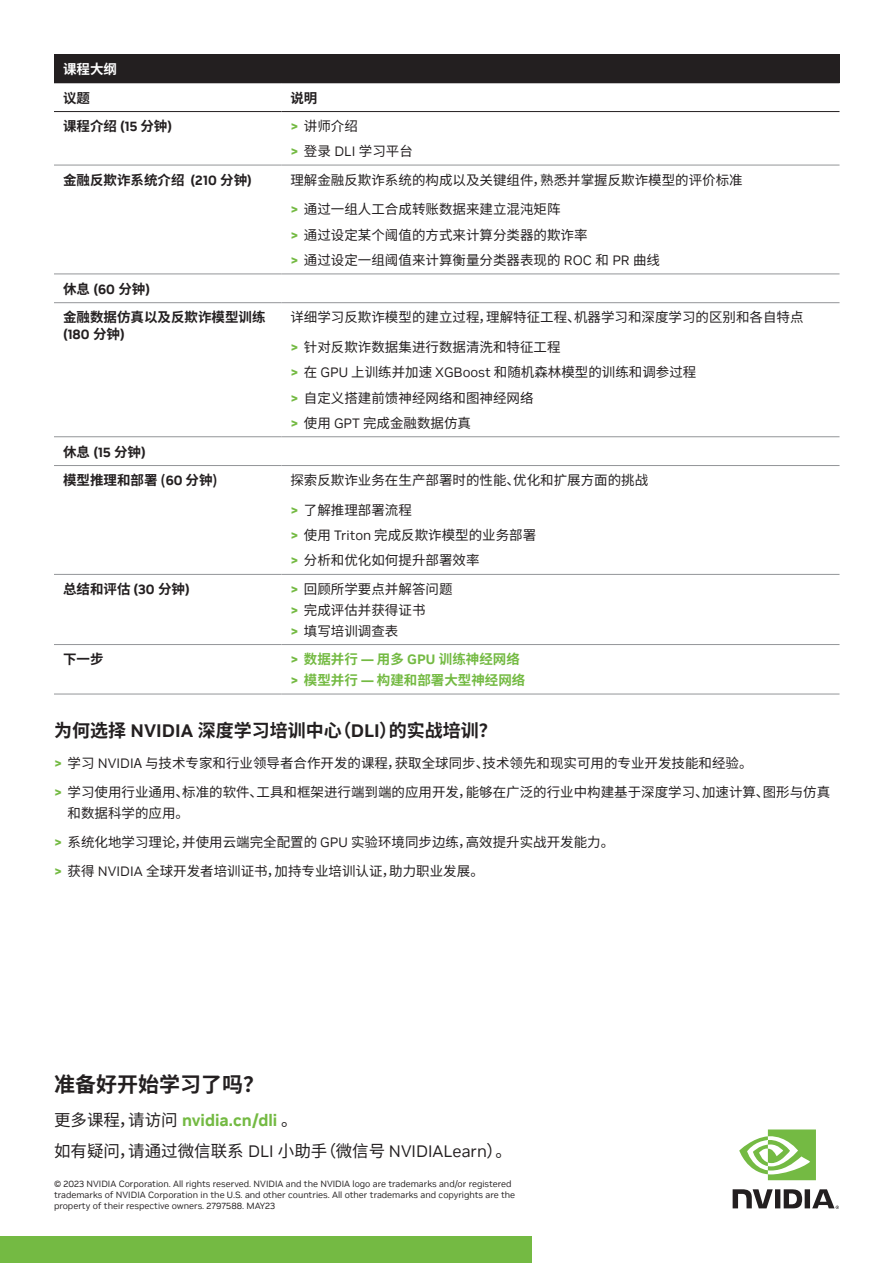
<style>
.page{position:relative;width:893px;height:1263px;background:#fff}
.page>*{position:absolute;margin:0;border:0;box-sizing:border-box;transform-origin:0 0}
.t1{font:700 21px "Noto Sans SC";color:#231f20}
.t2{font:700 18px "Noto Sans SC";color:#231f20}
.t3{font:16.5px "Noto Sans SC";color:#231f20}
.t4{font:700 16.5px "NVIDIA Sans";color:#74ba43}
.t5{font:13.5px/25.2px "Noto Sans SC";color:#231f20}
.t6{font:700 13.5px/28.8px "Noto Sans SC";color:#231f20}
.t7{font:700 13.5px/20.7px "Noto Sans SC";color:#74ba43}
.t8{font:700 13.5px "NVIDIA Sans";color:#231f20}
.t9{font:700 13.5px "Noto Sans SC";color:#fff}
.t10{font:9px/10.8px "NVIDIA Sans";color:#231f20}
.s1{font-family:"NVIDIA Sans"}
.s2{font-family:"NVIDIA Sans";font-weight:700;color:#74ba43}
.s3{font-family:"Noto Sans SC"}
.s4{font-family:"Noto Sans SC";font-weight:400;color:#231f20}
</style>
<div class="page">
<div style="left:0;top:1236px;width:532px;height:27px;background:#74ba43"></div>
<svg style="left:733px;top:1189px;width:106px;height:20px"></svg>
<svg style="left:739px;top:1129px;width:77px;height:51px"></svg>
<div style="left:54px;top:54px;width:785px;height:29px;background:#231f20"></div>
<hr style="left:54px;top:165px;width:227px;height:1px;background:#939598">
<hr style="left:281px;top:165px;width:558px;height:1px;background:#939598">
<hr style="left:54px;top:274px;width:227px;height:1px;background:#939598">
<hr style="left:281px;top:274px;width:558px;height:1px;background:#939598">
<hr style="left:54px;top:302px;width:227px;height:1px;background:#939598">
<hr style="left:281px;top:302px;width:558px;height:1px;background:#939598">
<hr style="left:54px;top:436px;width:227px;height:1px;background:#939598">
<hr style="left:281px;top:436px;width:558px;height:1px;background:#939598">
<hr style="left:54px;top:465px;width:227px;height:1px;background:#939598">
<hr style="left:281px;top:465px;width:558px;height:1px;background:#939598">
<hr style="left:54px;top:574px;width:227px;height:1px;background:#939598">
<hr style="left:281px;top:574px;width:558px;height:1px;background:#939598">
<hr style="left:54px;top:644px;width:227px;height:1px;background:#939598">
<hr style="left:281px;top:644px;width:558px;height:1px;background:#939598">
<hr style="left:54px;top:694px;width:227px;height:1px;background:#939598">
<hr style="left:281px;top:694px;width:558px;height:1px;background:#939598">
<hr style="left:54px;top:111px;width:227px;height:1px;background:#231f20">
<hr style="left:281px;top:111px;width:558px;height:1px;background:#231f20">
<p class="t9" style="left:63px;top:61px;width:55px">课程大纲</p>
<p class="t6" style="left:63px;top:83px;width:28px">议题</p>
<p class="t6" style="left:290px;top:83px;width:28px">说明</p>
<p class="t6" style="left:63px;top:112px;width:111px">课程介绍 <span class="s1">(15</span> 分钟<span class="s1">)</span></p>
<p class="t5" style="left:290px;top:114px;width:124px;line-height:24.8px"><span class="s2">&gt;</span> 讲师介绍<br><span class="s2">&gt;</span> 登录 <span class="s1">DLI</span> 学习平台</p>
<p class="t6" style="left:63px;top:166px;width:190px">金融反欺诈系统介绍 <span class="s1">(210</span> 分钟<span class="s1">)</span></p>
<p class="t5" style="left:290px;top:165px;width:454px;line-height:29.7px">理解金融反欺诈系统的构成以及关键组件，熟悉并掌握反欺诈模型的评价标准<span class="s2">&gt;</span> 通过一组人工合成转账数据来建立混沌矩阵</p>
<p class="t5" style="left:290px;top:222px;width:371px"><span class="s2">&gt;</span> 通过设定某个阈值的方式来计算分类器的欺诈率<br><span class="s2">&gt;</span> 通过设定一组阈值来计算衡量分类器表现的 <span class="s1">ROC</span> 和 <span class="s1">PR</span> 曲线</p>
<p class="t6" style="left:63px;top:275px;width:204px">休息 <span class="s1">(60</span> 分钟<span class="s1">)<br></span>金融数据仿真以及反欺诈模型训练</p>
<p class="t8" style="left:63px;top:326px;width:63px">(180 <span class="s3">分钟</span>)</p>
<p class="t5" style="left:290px;top:303px;width:514px;line-height:29.7px">详细学习反欺诈模型的建立过程，理解特征工程、机器学习和深度学习的区别和各自特点<span class="s2">&gt;</span> 针对反欺诈数据集进行数据清洗和特征工程</p>
<p class="t5" style="left:290px;top:360px;width:407px"><span class="s2">&gt;</span> 在 <span class="s1">GPU</span> 上训练并加速 <span class="s1">XGBoost</span> 和随机森林模型的训练和调参过程<span class="s2">&gt;</span> 自定义搭建前馈神经网络和图神经网络<br><span class="s2">&gt;</span> 使用 <span class="s1">GPT</span> 完成金融数据仿真</p>
<p class="t6" style="left:63px;top:437px;width:156px">休息 <span class="s1">(15</span> 分钟<span class="s1">)<br></span>模型推理和部署 (<span class="s1">60</span> 分钟)</p>
<p class="t5" style="left:290px;top:468px;width:359px">探索反欺诈业务在生产部署时的性能、优化和扩展方面的挑战</p>
<p class="t5" style="left:290px;top:498px;width:247px"><span class="s2">&gt;</span> 了解推理部署流程<br><span class="s2">&gt;</span> 使用 <span class="s1">Triton</span> 完成反欺诈模型的业务部署<span class="s2">&gt;</span> 分析和优化如何提升部署效率</p>
<p class="t6" style="left:63px;top:575px;width:128px">总结和评估 <span class="s1">(30</span> 分钟<span class="s1">)</span></p>
<p class="t5" style="left:290px;top:579px;width:164px;line-height:20.7px"><span class="s2">&gt;</span> 回顾所学要点并解答问题<span class="s2">&gt;</span> 完成评估并获得证书<br><span class="s2">&gt;</span> 填写培训调查表</p>
<p class="t6" style="left:63px;top:645px;width:42px">下一步</p>
<p class="t7" style="left:290px;top:649px;width:236px"><span class="s1">&gt;</span> 数据并行 <span class="s1">—</span> 用多 <span class="s1">GPU</span> 训练神经网络<span class="s1">&gt;</span> 模型并行 <span class="s1">—</span> 构建和部署大型神经网络</p>
<h2 class="t2" style="left:54px;top:720px;width:444px">为何选择 <span class="s1">NVIDIA</span> 深度学习培训中心（<span class="s1">DLI</span>）的实战培训？</h2>
<p class="t5" style="left:54px;top:749px;width:778px;line-height:29.2px"><span class="s2">&gt;</span> 学习 <span class="s1">NVIDI</span>A 与技术专家和行业领导者合作开发的课程，获取全球同步、技术领先和现实可用的专业开发技能和经验。<br><span class="s2">&gt;</span> 学习使用行业通用、标准的软件、工具和框架进行端到端的应用开发，能够在广泛的行业中构建基于深度学习、加速计算、图形与仿真</p>
<p class="t5" style="left:54px;top:798px;width:562px;line-height:29.2px;text-indent:14px">和数据科学的应用。<br><span class="s2">&gt;</span> 系统化地学习理论，并使用云端完全配置的 <span class="s1">GPU</span> 实验环境同步边练，高效提升实战开发能力。<span class="s2">&gt;</span> 获得 <span class="s1">NVIDIA</span> 全球开发者培训证书，加持专业培训认证，助力职业发展。</p>
<h1 class="t1" style="left:54px;top:1072px;width:211px">准备好开始学习了吗？</h1>
<p class="t4" style="left:54px;top:1110px;width:245px"><span class="s4">更多课程，请访问</span> nvidia.cn/dli <span class="s4">。</span></p>
<p class="t3" style="left:54px;top:1141px;width:459px">如有疑问，请通过微信联系 <span class="s1">DLI</span> 小助手（微信号 <span class="s1">NVIDIALearn</span>）。</p>
<p class="t10" style="left:54px;top:1179px;width:463px">© 2023 NVIDIA Corporation. All rights reserved. NVIDIA and the NVIDIA logo are trademarks and/or registered trademarks of NVIDIA Corporation in the U.S. and other countries. All other trademarks and copyrights are the property of their respective owners. 2797588. MAY23</p>
</div>
